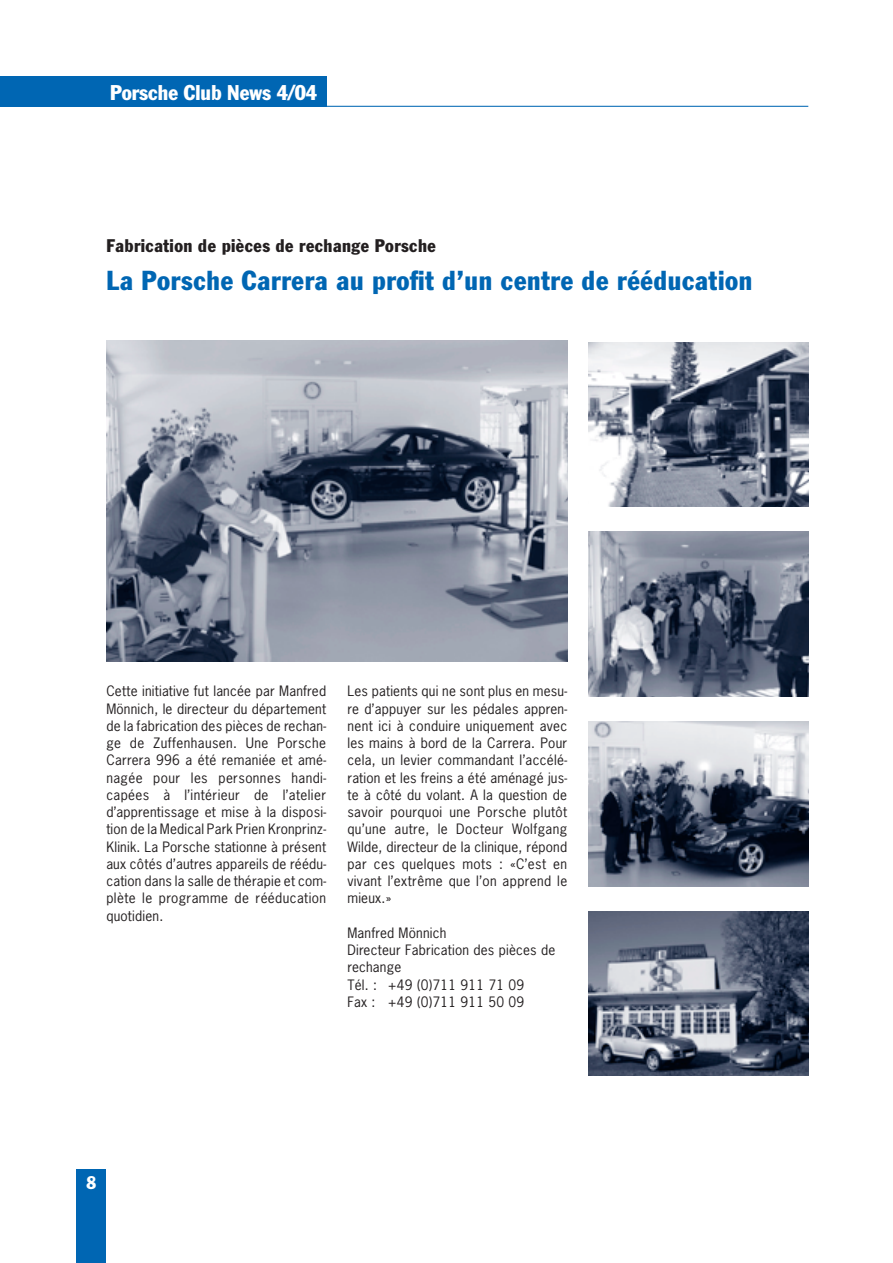
<style>
.page{position:relative;width:893px;height:1263px;background:#fff}
.page>*{position:absolute;margin:0;border:0;box-sizing:border-box;transform-origin:0 0}
.t1{font:condensed 27px "Porsche Franklin Gothic";letter-spacing:.025em;color:#0066b3}
.t2{font:condensed 21px "Porsche Franklin Gothic";color:#fff}
.t3{font:condensed 18px "Porsche Franklin Gothic";letter-spacing:.025em;color:#231f20}
.t4{font:condensed 18px "Porsche Franklin Gothic";color:#fff}
.t5{font:13.5px/17.2px "Porsche News Gothic";letter-spacing:.015em;color:#231f20;text-align:justify}
</style>
<div class="page">
<div style="left:0;top:76px;width:326px;height:30px;background:#0066b3"></div>
<hr style="left:0;top:106px;width:808px;height:1px;background:#0066b3">
<div style="left:77px;top:1169px;width:29px;height:94px;background:#0066b3"></div>
<img style="left:588px;top:343px;width:220px;height:164px">
<img style="left:588px;top:532px;width:220px;height:164px">
<img style="left:588px;top:722px;width:220px;height:164px">
<img style="left:588px;top:911px;width:220px;height:165px">
<img style="left:106px;top:340px;width:461px;height:322px">
<h2 class="t2" style="left:110px;top:85px;width:209px">Porsche Club News 4/04</h2>
<h3 class="t3" style="left:106px;top:239px;width:331px">Fabrication de pièces de rechange Porsche</h3>
<h1 class="t1" style="left:106px;top:270px;width:647px">La Porsche Carrera au profit d’un centre de rééducation</h1>
<p class="t5" style="left:106px;top:684px;width:221px">Cette initiative fut lancée par Manfred Mönnich, le directeur du département de la fabrication des pièces de rechan&shy;ge de Zuffenhausen. Une Porsche Carrera 996 a été remaniée et amé&shy;nagée pour les personnes handi&shy;capées à l’intérieur de l’atelier d’apprentissage et mise à la disposi&shy;tion de la Medical Park Prien Kronprinz-Klinik. La Porsche stationne à présent aux côtés d’autres appareils de réédu&shy;cation dans la salle de thérapie et com&shy;plète le programme de rééducation quotidien.</p>
<p class="t5" style="left:347px;top:684px;width:221px">Les patients qui ne sont plus en mesu&shy;re d’appuyer sur les pédales appren&shy;nent ici à conduire uniquement avec les mains à bord de la Carrera. Pour cela, un levier commandant l’accélé&shy;ration et les freins a été aménagé jus&shy;te à côté du volant. A la question de savoir pourquoi une Porsche plutôt qu’une autre, le Docteur Wolfgang Wilde, directeur de la clinique, répond par ces quelques mots : «C’est en vivant l’extrême que l’on apprend le mieux.»</p>
<p class="t5" style="left:347px;top:925px;width:209px;text-align:left">Manfred Mönnich<br>Directeur Fabrication des pièces de rechange<br>Tél. : +49 (0)711 911 71 09<br>Fax : +49 (0)711 911 50 09</p>
<h3 class="t4" style="left:87px;top:1176px;width:11px">8</h3>
</div>
